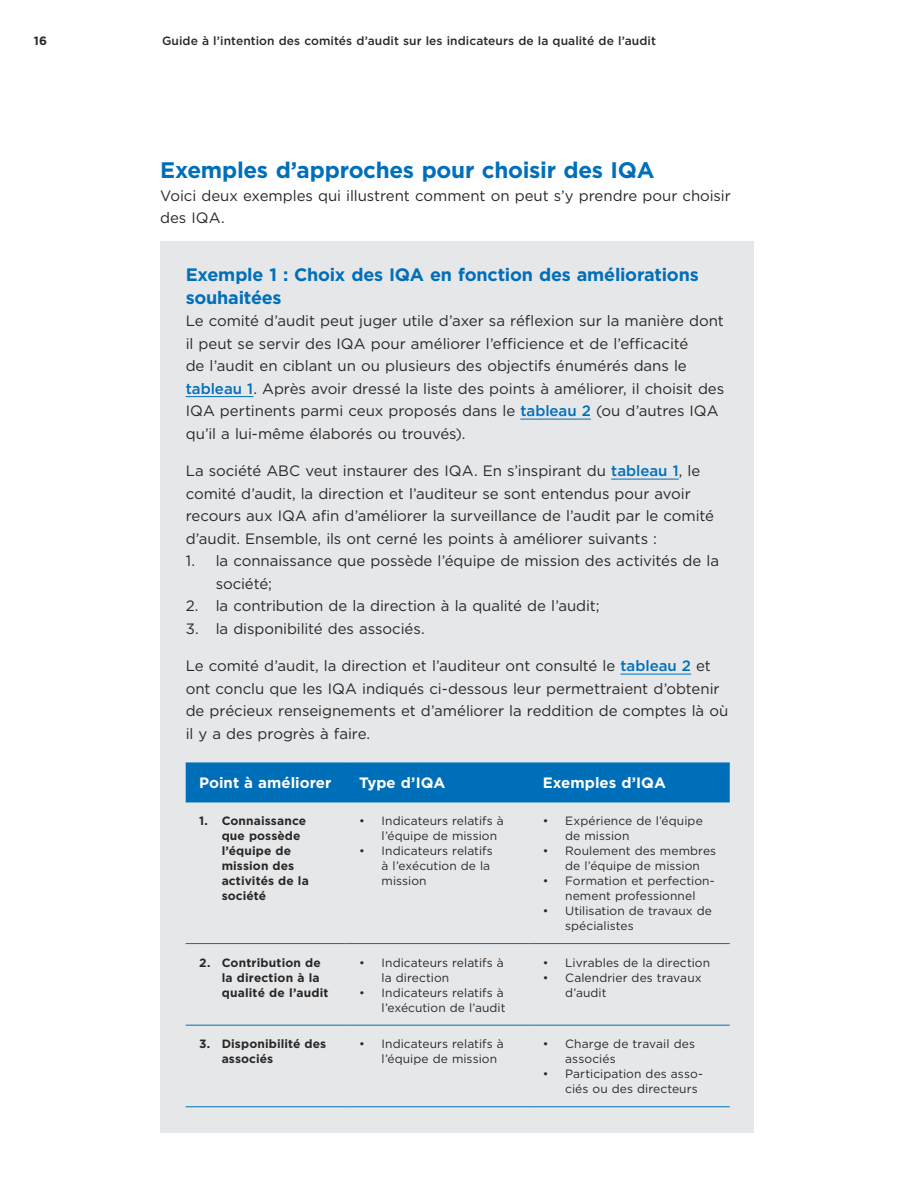
<style>
.page{position:relative;width:918px;height:1188px;background:#fff}
.page>*{position:absolute;margin:0;border:0;box-sizing:border-box;transform-origin:0 0}
.t1{font:700 22.5px "Gotham";letter-spacing:-.015em;color:#006fba}
.t2{font:700 18px/22.5px "Gotham";letter-spacing:-.01em;color:#006fba}
.t3{font:15px/22.5px "Gotham";letter-spacing:-.005em;color:#292829}
.t4{font:700 15px "Gotham";color:#fff}
.t5{font:12px/15px "Gotham";letter-spacing:.005em;color:#292829}
.t6{font:700 12px/15px "Gotham";letter-spacing:.01em;color:#292829}
.t7{font:500 12px "Gotham";letter-spacing:.005em;color:#292829}
.s1{font-weight:500;color:#006fba}
</style>
<div class="page">
<div style="left:160px;top:241px;width:594px;height:892px;background:#e6e7e8"></div>
<hr style="left:186px;top:396px;width:67px;height:1px;background:#006fba">
<hr style="left:520px;top:419px;width:71px;height:1px;background:#006fba">
<hr style="left:611px;top:479px;width:68px;height:1px;background:#006fba">
<hr style="left:620px;top:674px;width:71px;height:1px;background:#006fba">
<div style="left:186px;top:764px;width:544px;height:38px;background:#006fba"></div>
<hr style="left:186px;top:943px;width:160px;height:1px;background:#006fba">
<hr style="left:346px;top:943px;width:183px;height:1px;background:#006fba">
<hr style="left:529px;top:943px;width:201px;height:1px;background:#006fba">
<hr style="left:186px;top:1025px;width:160px;height:1px;background:#006fba">
<hr style="left:346px;top:1025px;width:183px;height:1px;background:#006fba">
<hr style="left:529px;top:1025px;width:201px;height:1px;background:#006fba">
<hr style="left:186px;top:1106px;width:160px;height:1px;background:#006fba">
<hr style="left:346px;top:1106px;width:183px;height:1px;background:#006fba">
<hr style="left:529px;top:1106px;width:201px;height:1px;background:#006fba">
<hr style="left:186px;top:763px;width:160px;height:1px;background:#006fba">
<hr style="left:346px;top:763px;width:183px;height:1px;background:#006fba">
<hr style="left:529px;top:763px;width:201px;height:1px;background:#006fba">
<hr style="left:186px;top:802px;width:160px;height:1px;background:#006fba">
<hr style="left:346px;top:802px;width:183px;height:1px;background:#006fba">
<hr style="left:529px;top:802px;width:201px;height:1px;background:#006fba">
<p class="t6" style="left:34px;top:33px;width:15px">16</p>
<p class="t7" style="left:162px;top:33px;width:495px">Guide à l’intention des comités d’audit sur les indicateurs de la qualité de l’audit</p>
<h1 class="t1" style="left:160px;top:155px;width:496px">Exemples d’approches pour choisir des IQA</h1>
<p class="t3" style="left:160px;top:184px;width:572px">Voici deux exemples qui illustrent comment on peut s’y prendre pour choisir des IQA.</p>
<p class="t2" style="left:186px;top:263px;width:515px">Exemple 1 : Choix des IQA en fonction des améliorations souhaitées</p>
<p class="t3" style="left:186px;top:309px;width:540px">Le comité d’audit peut juger utile d’axer sa réflexion sur la manière dont il peut se servir des IQA pour améliorer l’efficience et de l’efficacité<br>de l’audit en ciblant un ou plusieurs des objectifs énumérés dans le <span class="s1">tableau 1</span>. Après avoir dressé la liste des points à améliorer, il choisit des IQA pertinents parmi ceux proposés dans le <span class="s1">tableau 2</span> (ou d’autres IQA qu’il a lui-même élaborés ou trouvés).</p>
<p class="t3" style="left:186px;top:459px;width:530px">La société ABC veut instaurer des IQA. En s’inspirant du <span class="s1">tableau 1</span>, le comité d’audit, la direction et l’auditeur se sont entendus pour avoir recours aux IQA afin d’améliorer la surveillance de l’audit par le comité d’audit. Ensemble, ils ont cerné les points à améliorer suivants :</p>
<p class="t3" style="left:216px;top:549px;width:505px;text-indent:-30px">1. la connaissance que possède l’équipe de mission des activités de la société;</p>
<p class="t3" style="left:186px;top:594px;width:415px">2. la contribution de la direction à la qualité de l’audit;</p>
<p class="t3" style="left:186px;top:617px;width:240px">3. la disponibilité des associés.</p>
<p class="t3" style="left:186px;top:654px;width:544px">Le comité d’audit, la direction et l’auditeur ont consulté le <span class="s1">tableau 2</span> et ont conclu que les IQA indiqués ci-dessous leur permettraient d’obtenir de précieux renseignements et d’améliorer la reddition de comptes là où il y a des progrès à faire.</p>
<p class="t4" style="left:199px;top:773px;width:134px">Point à améliorer</p>
<p class="t4" style="left:359px;top:773px;width:88px">Type d’IQA</p>
<p class="t4" style="left:543px;top:773px;width:125px">Exemples d’IQA</p>
<p class="t6" style="left:222px;top:813px;width:89px;text-indent:-22px">1. Connaissance que possède l’équipe de mission des activités de la société</p>
<p class="t5" style="left:382px;top:813px;width:124px;text-indent:-22px">• Indicateurs relatifs à l’équipe de mission</p>
<p class="t5" style="left:565px;top:813px;width:139px;text-indent:-22px">• Expérience de l’équipe de mission</p>
<p class="t5" style="left:543px;top:843px;width:175px;text-align:center">• Roulement des membres de l’équipe de mission</p>
<p class="t5" style="left:543px;top:873px;width:174px;text-align:center">• Formation et perfection&shy;nement professionnel</p>
<p class="t5" style="left:565px;top:903px;width:148px;text-indent:-22px">• Utilisation de travaux de spécialistes</p>
<p class="t5" style="left:382px;top:843px;width:113px;text-indent:-22px">• Indicateurs relatifs à l’exécution de la mission</p>
<p class="t6" style="left:222px;top:955px;width:108px;text-indent:-22px">2. Contribution de la direction à la qualité de l’audit</p>
<p class="t5" style="left:382px;top:955px;width:124px;text-indent:-22px">• Indicateurs relatifs à la direction</p>
<p class="t5" style="left:359px;top:985px;width:148px;text-align:right">• Indicateurs relatifs à l’exécution de l’audit</p>
<p class="t5" style="left:543px;top:955px;width:169px">• Livrables de la direction</p>
<p class="t5" style="left:565px;top:970px;width:138px;text-indent:-22px">• Calendrier des travaux d’audit</p>
<p class="t6" style="left:222px;top:1036px;width:106px;text-indent:-22px">3. Disponibilité des associés</p>
<p class="t5" style="left:382px;top:1036px;width:124px;text-indent:-22px">• Indicateurs relatifs à l’équipe de mission</p>
<p class="t5" style="left:565px;top:1036px;width:131px;text-indent:-22px">• Charge de travail des associés</p>
<p class="t5" style="left:565px;top:1066px;width:139px;text-indent:-22px">• Participation des asso&shy;ciés ou des directeurs</p>
</div>
